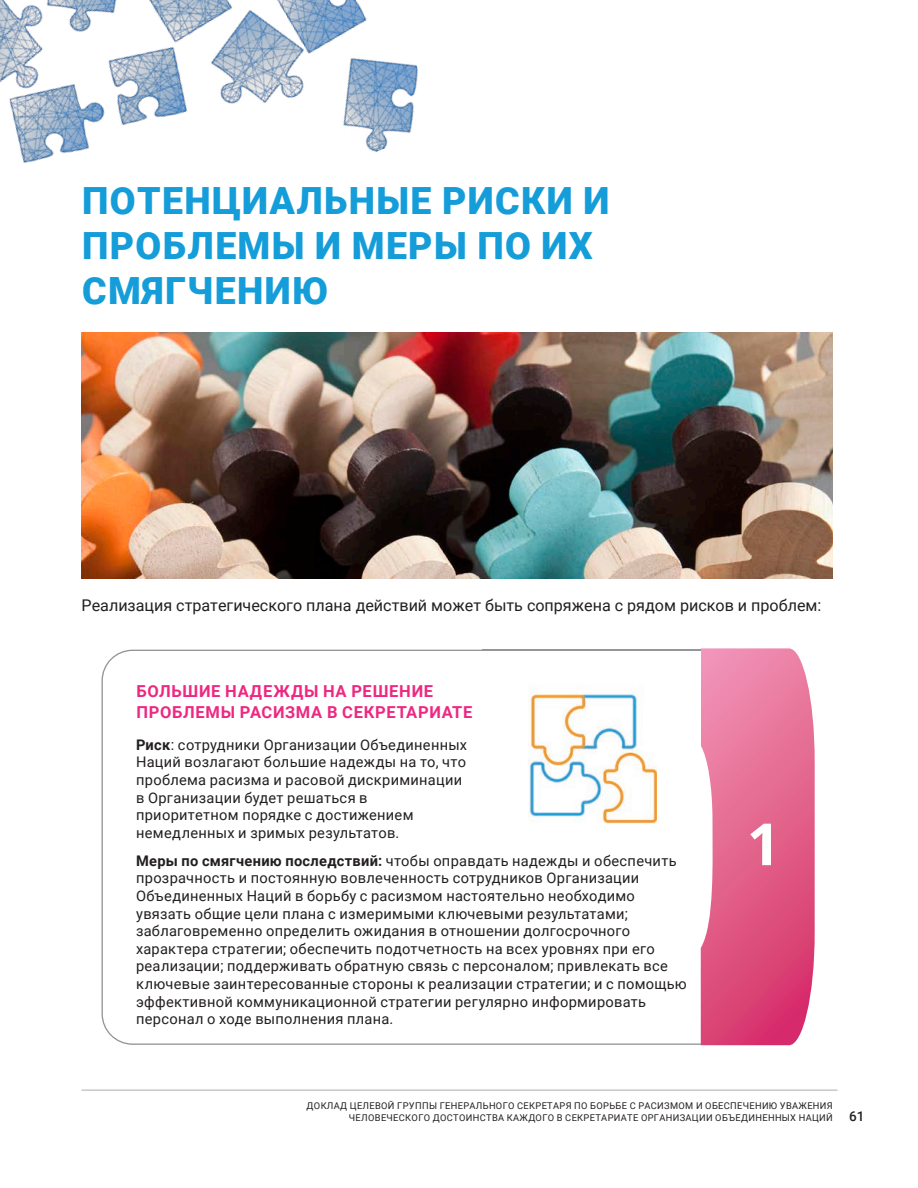
<style>
.page{position:relative;width:918px;height:1188px;background:#fff}
.page>*{position:absolute;margin:0;border:0;box-sizing:border-box;transform-origin:0 0}
.t1{font:700 58.2px "Open Sans";color:#fff}
.t2{font:900 37.5px/45px "Roboto";letter-spacing:.035em;color:#159dd9}
.t3{font:700 16.5px/21px "Roboto";letter-spacing:.04em;color:#ee2882}
.t4{font:16.2px "Roboto";color:#231f20}
.t5{font:14.7px/17.5px "Roboto";letter-spacing:.02em;color:#231f20}
.t6{font:500 13.5px "Roboto";color:#231f20}
.t7{font:9.3px/11.1px "Roboto";letter-spacing:.035em;color:#231f20;text-align:right}
.s1{font-weight:700}
</style>
<div class="page">
<hr style="left:82px;top:1089px;width:756px;height:2px;background:#c7c8ca">
<img style="left:0;top:0;width:418px;height:163px">
<img style="left:81px;top:333px;width:752px;height:246px">
<svg style="left:102px;top:650px;width:599px;height:395px"></svg>
<svg style="left:701px;top:648px;width:114px;height:397px;background:#e46c94"></svg>
<img style="left:483px;top:650px;width:218px;height:218px">
<h2 class="t2" style="left:82px;top:177px;width:529px">ПОТЕНЦИАЛЬНЫЕ РИСКИ И<br>ПРОБЛЕМЫ И МЕРЫ ПО ИХ<br>СМЯГЧЕНИЮ</h2>
<p class="t4" style="left:82px;top:594px;width:741px">Реализация стратегического плана действий может быть сопряжена с рядом рисков и проблем:</p>
<p class="t3" style="left:136px;top:680px;width:338px">БОЛЬШИЕ НАДЕЖДЫ НА РЕШЕНИЕ<br>ПРОБЛЕМЫ РАСИЗМА В СЕКРЕТАРИАТЕ</p>
<p class="t5" style="left:136px;top:735px;width:333px"><span class="s1">Риск</span>: сотрудники Организации Объединенных Наций возлагают большие надежды на то, что проблема расизма и расовой дискриминации в Организации будет решаться в приоритетном порядке с достижением немедленных и зримых результатов.</p>
<p class="t5" style="left:136px;top:851px;width:552px"><span class="s1">Меры по смягчению последствий:</span> чтобы оправдать надежды и обеспечить прозрачность и постоянную вовлеченность сотрудников Организации Объединенных Наций в борьбу с расизмом настоятельно необходимо увязать общие цели плана с измеримыми ключевыми результатами; заблаговременно определить ожидания в отношении долгосрочного характера стратегии; обеспечить подотчетность на всех уровнях при его реализации; поддерживать обратную связь с персоналом; привлекать все ключевые заинтересованные стороны к реализации стратегии; и с помощью эффективной коммуникационной стратегии регулярно информировать персонал о ходе выполнения плана.</p>
<h1 class="t1" style="left:747px;top:803px;width:35px">1</h1>
<p class="t7" style="left:307px;top:1100px;width:528px">ДОКЛАД ЦЕЛЕВОЙ ГРУППЫ ГЕНЕРАЛЬНОГО СЕКРЕТАРЯ ПО БОРЬБЕ С РАСИЗМОМ И ОБЕСПЕЧЕНИЮ УВАЖЕНИЯ<br>ЧЕЛОВЕЧЕСКОГО ДОСТОИНСТВА КАЖДОГО В СЕКРЕТАРИАТЕ ОРГАНИЗАЦИИ ОБЪЕДИНЕННЫХ НАЦИЙ</p>
<p class="t6" style="left:849px;top:1106px;width:17px">61</p>
</div>
